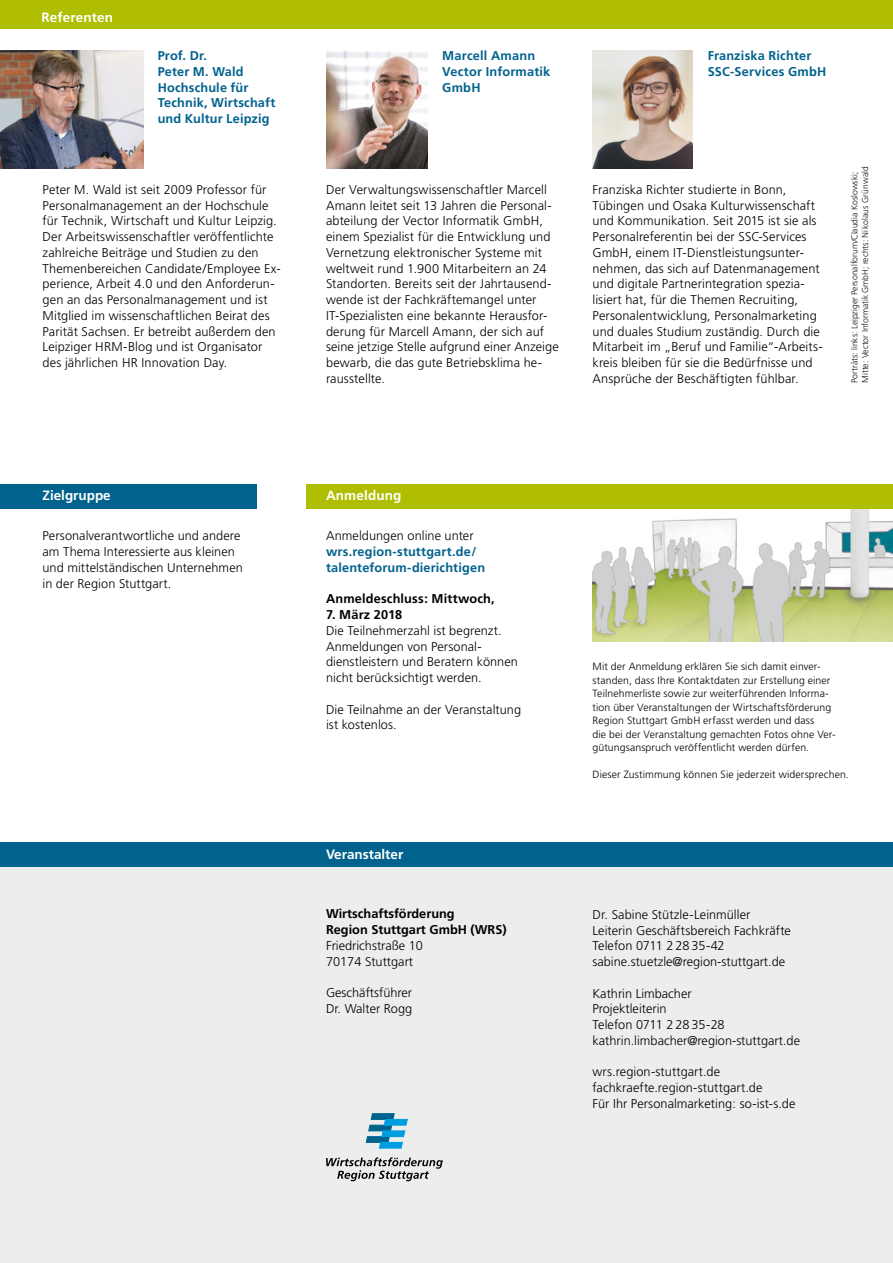
<style>
.page{position:relative;width:893px;height:1263px;background:#fff}
.page>*{position:absolute;margin:0;border:0;box-sizing:border-box;transform-origin:0 0}
.t1{font:700 13.5px "Frutiger";color:#fff}
.t2{font:300 12.75px/15.8px "Frutiger";letter-spacing:.005em;color:#000}
.t3{font:700 12.75px/15.8px "Frutiger";letter-spacing:.015em;color:#00628d}
.t4{font:700 12.75px/15.8px "Frutiger";color:#000}
.t5{font:300 10.5px/13.5px "Frutiger";letter-spacing:.01em;color:#000}
.t6{font:300 9px/10.8px "Frutiger Next LT";color:#000}
</style>
<div class="page">
<img style="left:592px;top:509px;width:301px;height:132px">
<div style="left:0;top:850px;width:893px;height:413px;background:#eceded"></div>
<div style="left:0;top:0;width:893px;height:29px;background:#afbe00"></div>
<div style="left:0;top:842px;width:893px;height:25px;background:#00628d"></div>
<svg style="left:366px;top:1114px;width:41px;height:34px"></svg>
<svg style="left:326px;top:1157px;width:117px;height:24px"></svg>
<img style="left:592px;top:51px;width:100px;height:118px">
<img style="left:326px;top:51px;width:102px;height:118px">
<img style="left:0;top:51px;width:143px;height:118px">
<div style="left:306px;top:484px;width:587px;height:25px;background:#afbe00"></div>
<div style="left:0;top:484px;width:256px;height:25px;background:#00628d"></div>
<p class="t1" style="left:41px;top:9px;width:73px">Referenten</p>
<p class="t3" style="left:158px;top:48px;width:119px">Prof. Dr.<br>Peter M. Wald<br>Hochschule für<br>Technik, Wirtschaft und Kultur Leipzig</p>
<p class="t3" style="left:442px;top:48px;width:110px">Marcell Amann<br>Vector Informatik<br>GmbH</p>
<p class="t3" style="left:708px;top:48px;width:120px">Franziska Richter<br>SSC-Services GmbH</p>
<p class="t2" style="left:43px;top:182px;width:240px">Peter M. Wald ist seit 2009 Professor für Personalmanagement an der Hochschule für Technik, Wirtschaft und Kultur Leipzig.<br>Der Arbeitswissenschaftler veröffentlichte zahlreiche Beiträge und Studien zu den Themenbereichen Candidate/Employee Ex&shy;perience, Arbeit 4.0 und den Anforderun&shy;gen an das Personalmanagement und ist Mitglied im wissenschaftlichen Beirat des Parität Sachsen. Er betreibt außerdem den Leipziger HRM-Blog und ist Organisator des jährlichen HR Innovation Day.</p>
<p class="t2" style="left:326px;top:182px;width:234px">Der Verwaltungswissenschaftler Marcell Amann leitet seit 13 Jahren die Personal&shy;abteilung der Vector Informatik GmbH, einem Spezialist für die Entwicklung und Vernetzung elektronischer Systeme mit weltweit rund 1.900 Mitarbeitern an 24<br>Standorten. Bereits seit der Jahrtausend&shy;wende ist der Fachkräftemangel unter IT-Spezialisten eine bekannte Herausfor&shy;derung für Marcell Amann, der sich auf seine jetzige Stelle aufgrund einer Anzeige bewarb, die das gute Betriebsklima he&shy;rausstellte.</p>
<p class="t2" style="left:592px;top:182px;width:232px">Franziska Richter studierte in Bonn, Tübingen und Osaka Kulturwissenschaft und Kommunikation. Seit 2015 ist sie als Personalreferentin bei der SSC-Services GmbH, einem IT-Dienstleistungsunter&shy;nehmen, das sich auf Datenmanagement und digitale Partnerintegration spezia&shy;lisiert hat, für die Themen Recruiting, Personalentwicklung, Personalmarketing und duales Studium zuständig. Durch die Mitarbeit im „Beruf und Familie“-Arbeits&shy;kreis bleiben für sie die Bedürfnisse und Ansprüche der Beschäftigten fühlbar.</p>
<p class="t6" style="left:849px;top:383px;width:218px;rotate:-90deg">Porträts: links: Leipziger Personalforum/Claudia Koslowski;<br>Mitte: Vector Informatik GmbH; rechts: Nikolaus Grünwald</p>
<p class="t1" style="left:43px;top:488px;width:70px">Zielgruppe</p>
<p class="t1" style="left:326px;top:488px;width:77px">Anmeldung</p>
<p class="t2" style="left:43px;top:528px;width:202px">Personalverantwortliche und andere am Thema Interessierte aus kleinen und mittelständischen Unternehmen in der Region Stuttgart.</p>
<p class="t2" style="left:326px;top:528px;width:149px">Anmeldungen online unter</p>
<p class="t3" style="left:326px;top:544px;width:161px">wrs.region-stuttgart.de/ talenteforum-dierichtigen</p>
<p class="t4" style="left:326px;top:591px;width:170px">Anmeldeschluss: Mittwoch,</p>
<p class="t4" style="left:326px;top:607px;width:78px">7. März 2018</p>
<p class="t2" style="left:326px;top:623px;width:193px">Die Teilnehmerzahl ist begrenzt.<br>Anmeldungen von Personal&shy;dienstleistern und Beratern können nicht berücksichtigt werden.</p>
<p class="t2" style="left:326px;top:701px;width:197px">Die Teilnahme an der Veranstaltung ist kostenlos.</p>
<p class="t5" style="left:592px;top:660px;width:245px">Mit der Anmeldung erklären Sie sich damit einver&shy;standen, dass Ihre Kontaktdaten zur Erstellung einer Teilnehmerliste sowie zur weiterführenden Informa&shy;tion über Veranstaltungen der Wirtschaftsförderung Region Stuttgart GmbH erfasst werden und dass<br>die bei der Veranstaltung gemachten Fotos ohne Ver&shy;gütungsanspruch veröffentlicht werden dürfen.</p>
<p class="t5" style="left:592px;top:768px;width:258px">Dieser Zustimmung können Sie jederzeit widersprechen.</p>
<p class="t1" style="left:326px;top:846px;width:79px">Veranstalter</p>
<p class="t4" style="left:326px;top:906px;width:182px">Wirtschaftsförderung<br>Region Stuttgart GmbH (WRS)</p>
<p class="t2" style="left:326px;top:938px;width:99px">Friedrichstraße 10<br>70174 Stuttgart</p>
<p class="t2" style="left:326px;top:985px;width:88px">Geschäftsführer<br>Dr. Walter Rogg</p>
<p class="t2" style="left:592px;top:907px;width:200px">Dr. Sabine Stützle-Leinmüller Leiterin Geschäftsbereich Fachkräfte Telefon 0711 2 28 35-42 sabine.stuetzle@region-stuttgart.de</p>
<p class="t2" style="left:592px;top:985px;width:209px">Kathrin Limbacher<br>Projektleiterin<br>Telefon 0711 2 28 35-28 kathrin.limbacher@region-stuttgart.de</p>
<p class="t2" style="left:592px;top:1064px;width:204px">wrs.region-stuttgart.de fachkraefte.region-stuttgart.de<br>Für Ihr Personalmarketing: so-ist-s.de</p>
</div>
